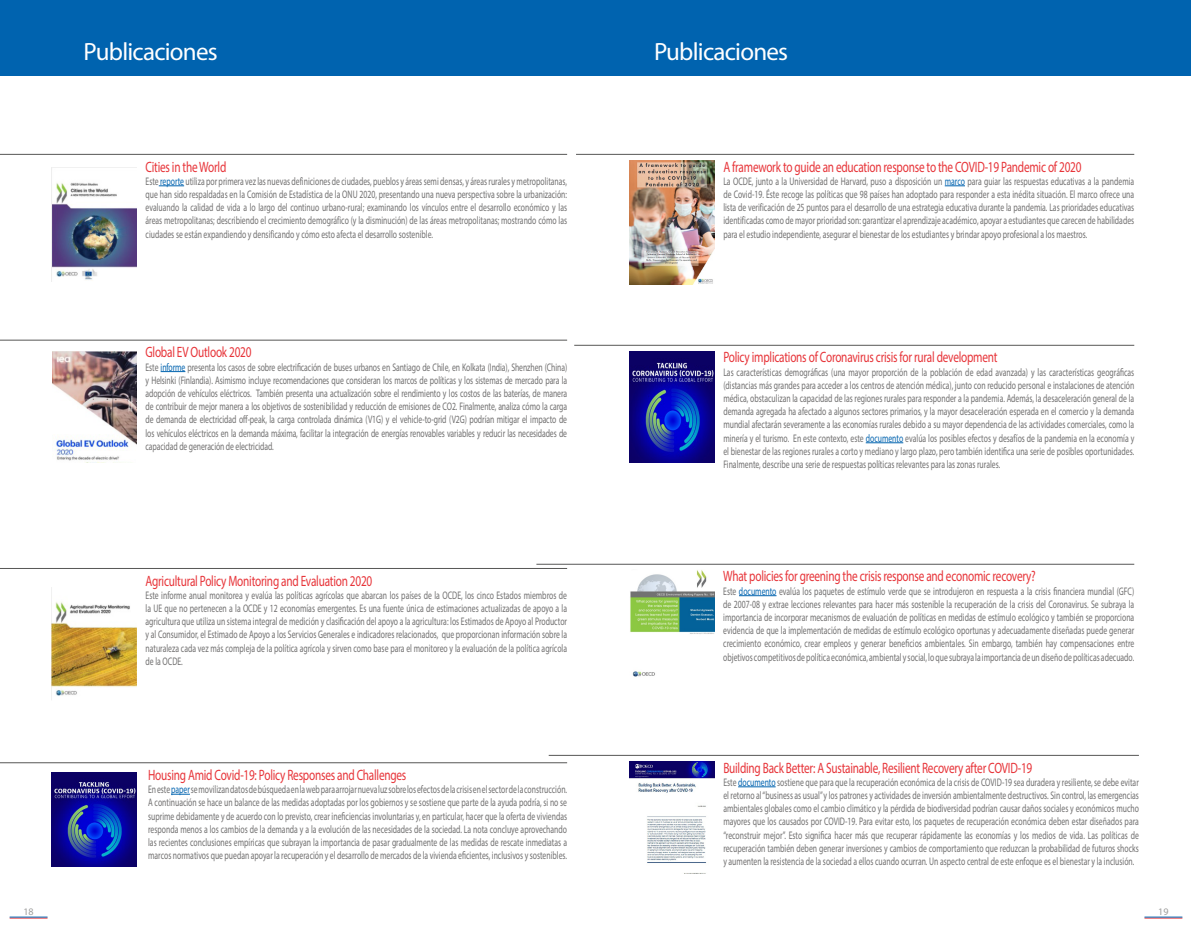
<style>
.page{position:relative;width:1191px;height:936px;background:#fff}
.page>*{position:absolute;margin:0;border:0;box-sizing:border-box;transform-origin:0 0}
._002_Título{font:25px "Myriad Pro";letter-spacing:-.03em;color:#fff}
.Título_Publicaciones{font:15px "Myriad Pro";letter-spacing:-.02em;color:#e73439;scale:.75 1}
.Texto_Publicacione{font:11px/13.2px "Myriad Pro";color:#706f6f;text-align:justify;scale:.7 1}
.t1{font:10px "Myriad Pro";color:#9d9d9c}
.s1{color:#0063af}
</style>
<div class="page">
<hr style="left:10px;top:917px;width:38px;height:1px;background:#e73439">
<hr style="left:10px;top:916px;width:38px;height:1px;background:#0063af">
<hr style="left:1144px;top:917px;width:38px;height:1px;background:#e73439">
<hr style="left:1144px;top:916px;width:38px;height:1px;background:#0063af">
<hr style="left:0;top:154px;width:567px;height:1px;background:#575756">
<svg style="left:159px;top:185px;width:25px;height:1px"></svg>
<hr style="left:0;top:340px;width:567px;height:1px;background:#575756">
<svg style="left:161px;top:371px;width:24px;height:1px"></svg>
<div style="left:0;top:0;width:595px;height:75px;background:#0063af"></div>
<img style="left:52px;top:182px;width:85px;height:98px">
<img style="left:53px;top:351px;width:83px;height:112px">
<hr style="left:0;top:568px;width:567px;height:1px;background:#575756">
<hr style="left:574px;top:345px;width:560px;height:1px;background:#575756">
<hr style="left:865px;top:442px;width:38px;height:1px;background:#0063af">
<hr style="left:536px;top:564px;width:598px;height:1px;background:#575756">
<hr style="left:739px;top:595px;width:37px;height:1px;background:#0063af">
<div style="left:595px;top:0;width:596px;height:75px;background:#0063af"></div>
<img style="left:629px;top:351px;width:86px;height:112px">
<img style="left:630px;top:570px;width:84px;height:107px">
<hr style="left:549px;top:755px;width:590px;height:1px;background:#575756">
<hr style="left:738px;top:786px;width:37px;height:1px;background:#0063af">
<img style="left:630px;top:761px;width:85px;height:102px">
<img style="left:52px;top:602px;width:85px;height:94px">
<hr style="left:0;top:762px;width:567px;height:1px;background:#575756">
<svg style="left:171px;top:793px;width:19px;height:1px"></svg>
<img style="left:51px;top:772px;width:85px;height:94px">
<hr style="left:576px;top:154px;width:558px;height:1px;background:#575756">
<svg style="left:944px;top:185px;width:21px;height:1px"></svg>
<img style="left:629px;top:160px;width:86px;height:124px">
<p class="_002_Título" style="left:84px;top:36px;width:135px">Publicaciones</p>
<p class="Título_Publicaciones" style="left:146px;top:157px;width:109px">Cities in the World</p>
<p class="Texto_Publicacione" style="left:146px;top:174px;width:604px">Este <span class="s1">reporte</span> utiliza por primera vez las nuevas definiciones de ciudades, pueblos y áreas semi densas, y áreas rurales y metropolitanas, que han sido respaldadas en la Comisión de Estadística de la ONU 2020, presentando una nueva perspectiva sobre la urbanización: evaluando la calidad de vida a lo largo del continuo urbano-rural; examinando los vínculos entre el desarrollo económico y las áreas metropolitanas; describiendo el crecimiento demográfico (y la disminución) de las áreas metropolitanas; mostrando cómo las ciudades se están expandiendo y densificando y cómo esto afecta el desarrollo sostenible.</p>
<p class="Título_Publicaciones" style="left:146px;top:343px;width:143px">Global EV Outlook 2020</p>
<p class="Texto_Publicacione" style="left:146px;top:360px;width:604px">Este <span class="s1">informe</span> presenta los casos de sobre electrificación de buses urbanos en Santiago de Chile, en Kolkata (India), Shenzhen (China) y Helsinki (Finlandia). Asimismo incluye recomendaciones que consideran los marcos de políticas y los sistemas de mercado para la adopción de vehículos eléctricos. También presenta una actualización sobre el rendimiento y los costos de las baterías, de manera de contribuir de mejor manera a los objetivos de sostenibilidad y reducción de emisiones de CO2. Finalmente, analiza cómo la carga de demanda de electricidad off-peak, la carga controlada dinámica (V1G) y el vehicle-to-grid (V2G) podrían mitigar el impacto de los vehículos eléctricos en la demanda máxima, facilitar la integración de energías renovables variables y reducir las necesidades de capacidad de generación de electricidad.</p>
<p class="Título_Publicaciones" style="left:146px;top:571px;width:304px">Agricultural Policy Monitoring and Evaluation 2020</p>
<p class="Texto_Publicacione" style="left:146px;top:588px;width:604px">Este informe anual monitorea y evalúa las políticas agrícolas que abarcan los países de la OCDE, los cinco Estados miembros de la UE que no pertenecen a la OCDE y 12 economías emergentes. Es una fuente única de estimaciones actualizadas de apoyo a la agricultura que utiliza un sistema integral de medición y clasificación del apoyo a la agricultura: los Estimados de Apoyo al Productor y al Consumidor, el Estimado de Apoyo a los Servicios Generales e indicadores relacionados, que proporcionan información sobre la naturaleza cada vez más compleja de la política agrícola y sirven como base para el monitoreo y la evaluación de la política agrícola de la OCDE.</p>
<p class="Título_Publicaciones" style="left:148px;top:765px;width:346px">Housing Amid Covid-19: Policy Responses and Challenges</p>
<p class="Texto_Publicacione" style="left:148px;top:782px;width:600px">En este <span class="s1">paper</span> se movilizan datos de búsqueda en la web para arrojar nueva luz sobre los efectos de la crisis en el sector de la construcción.<br>A continuación se hace un balance de las medidas adoptadas por los gobiernos y se sostiene que parte de la ayuda podría, si no se suprime debidamente y de acuerdo con lo previsto, crear ineficiencias involuntarias y, en particular, hacer que la oferta de viviendas responda menos a los cambios de la demanda y a la evolución de las necesidades de la sociedad. La nota concluye aprovechando las recientes conclusiones empíricas que subrayan la importancia de pasar gradualmente de las medidas de rescate inmediatas a marcos normativos que puedan apoyar la recuperación y el desarrollo de mercados de la vivienda eficientes, inclusivos y sostenibles.</p>
<p class="_002_Título" style="left:654px;top:36px;width:135px">Publicaciones</p>
<p class="Título_Publicaciones" style="left:723px;top:157px;width:479px">A framework to guide an education response to the COVID-19 Pandemic of 2020</p>
<p class="Texto_Publicacione" style="left:723px;top:174px;width:588px">La OCDE, junto a la Universidad de Harvard, puso a disposición un <span class="s1">marco</span> para guiar las respuestas educativas a la pandemia de Covid-19. Éste recoge las políticas que 98 países han adoptado para responder a esta inédita situación. El marco ofrece una lista de verificación de 25 puntos para el desarrollo de una estrategia educativa durante la pandemia. Las prioridades educativas identificadas como de mayor prioridad son: garantizar el aprendizaje académico, apoyar a estudiantes que carecen de habilidades para el estudio independiente, asegurar el bienestar de los estudiantes y brindar apoyo profesional a los maestros.</p>
<p class="Título_Publicaciones" style="left:723px;top:348px;width:367px">Policy implications of Coronavirus crisis for rural development</p>
<p class="Texto_Publicacione" style="left:723px;top:365px;width:588px">Las características demográficas (una mayor proporción de la población de edad avanzada) y las características geográficas (distancias más grandes para acceder a los centros de atención médica), junto con reducido personal e instalaciones de atención médica, obstaculizan la capacidad de las regiones rurales para responder a la pandemia. Además, la desaceleración general de la demanda agregada ha afectado a algunos sectores primarios, y la mayor desaceleración esperada en el comercio y la demanda mundial afectarán severamente a las economías rurales debido a su mayor dependencia de las actividades comerciales, como la minería y el turismo. En este contexto, este <span class="s1">documento</span> evalúa los posibles efectos y desafíos de la pandemia en la economía y el bienestar de las regiones rurales a corto y mediano y largo plazo, pero también identifica una serie de posibles oportunidades.<br>Finalmente, describe una serie de respuestas políticas relevantes para las zonas rurales.</p>
<p class="Título_Publicaciones" style="left:723px;top:567px;width:418px">What policies for greening the crisis response and economic recovery?</p>
<p class="Texto_Publicacione" style="left:723px;top:584px;width:589px">Este <span class="s1">documento</span> evalúa los paquetes de estímulo verde que se introdujeron en respuesta a la crisis financiera mundial (GFC) de 2007-08 y extrae lecciones relevantes para hacer más sostenible la recuperación de la crisis del Coronavirus. Se subraya la importancia de incorporar mecanismos de evaluación de políticas en medidas de estímulo ecológico y también se proporciona evidencia de que la implementación de medidas de estímulo ecológico oportunas y adecuadamente diseñadas puede generar crecimiento económico, crear empleos y generar beneficios ambientales. Sin embargo, también hay compensaciones entre objetivos competitivos de política económica, ambiental y social, lo que subraya la importancia de un diseño de políticas adecuado.</p>
<p class="Título_Publicaciones" style="left:723px;top:758px;width:413px">Building Back Better: A Sustainable, Resilient Recovery after COVID-19</p>
<p class="Texto_Publicacione" style="left:723px;top:775px;width:595px">Este <span class="s1">documento</span> sostiene que para que la recuperación económica de la crisis de COVID-19 sea duradera y resiliente, se debe evitar el retorno al “business as usual” y los patrones y actividades de inversión ambientalmente destructivos. Sin control, las emergencias ambientales globales como el cambio climático y la pérdida de biodiversidad podrían causar daños sociales y económicos mucho mayores que los causados por COVID-19. Para evitar esto, los paquetes de recuperación económica deben estar diseñados para “reconstruir mejor”. Esto significa hacer más que recuperar rápidamente las economías y los medios de vida. Las políticas de recuperación también deben generar inversiones y cambios de comportamiento que reduzcan la probabilidad de futuros shocks y aumenten la resistencia de la sociedad a ellos cuando ocurran. Un aspecto central de este enfoque es el bienestar y la inclusión.</p>
<p class="t1" style="left:23px;top:905px;width:12px">18</p>
<p class="t1" style="left:1158px;top:905px;width:12px">19</p>
</div>
